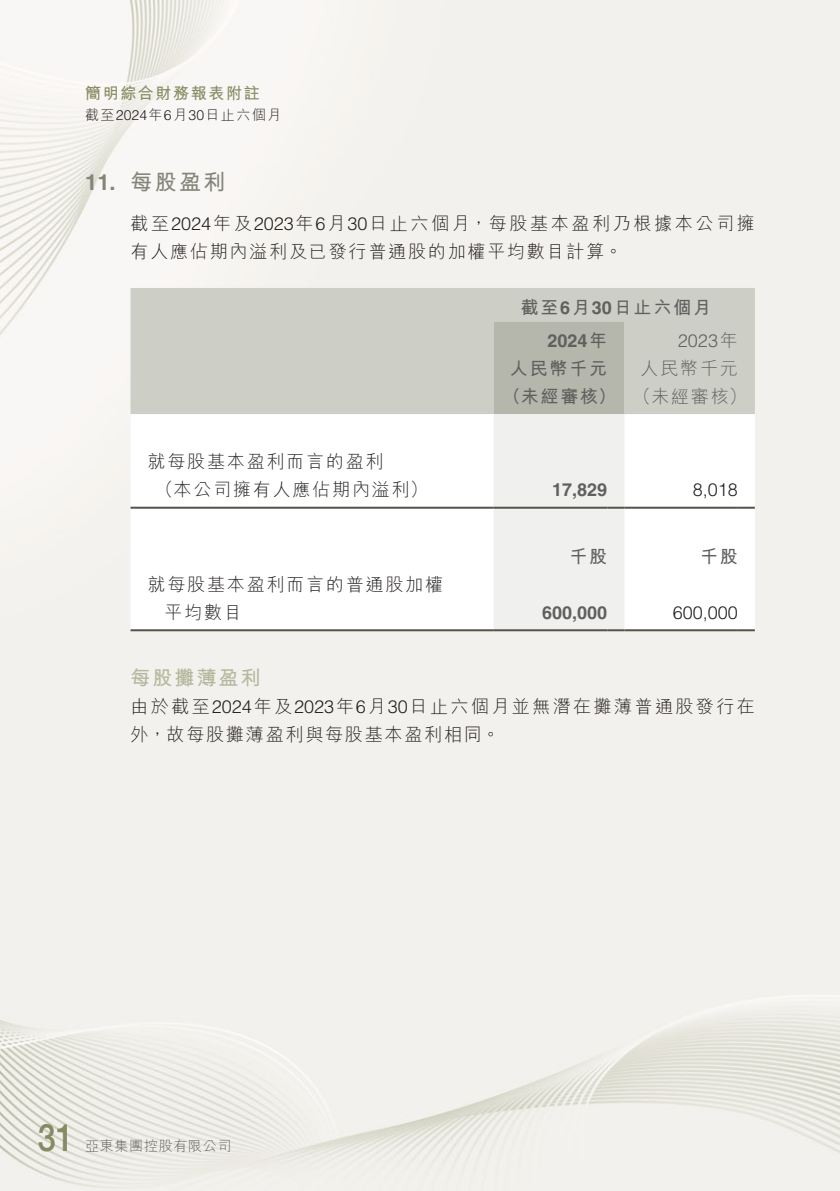
<style>
.page{position:relative;width:840px;height:1191px;background:#fff}
.page>*{position:absolute;margin:0;border:0;box-sizing:border-box;transform-origin:0 0}
.t1{font:500 38px "Helvetica Neue LT Std";color:#858b62;scale:.85 1}
.t2{font:700 22px "M Hei HK";color:#848679}
.t3{font:700 22px "Helvetica LT Std";color:#848679}
.t4{font:700 20px "M Hei HK";letter-spacing:.1em;color:#b6b89e}
.t5{font:300 18px/28px "M Hei HK";letter-spacing:.1em;color:#231f20}
.t6{font:300 18px/28px "M Hei HK";letter-spacing:.135em;color:#231f20}
.t7{font:700 18px/28px "M Hei HK";letter-spacing:.1em;color:#60615f}
.t8{font:700 18px "Helvetica LT Std";color:#60615f}
.t9{font:300 18px "Helvetica LT Std";color:#231f20}
.t10{font:300 18px "Helvetica LT Std";color:#60615f}
.t11{font:300 18px "M Hei HK";letter-spacing:.1em;color:#60615f}
.t12{font:700 16px "M Hei HK";letter-spacing:.1em;color:#858b62}
.t13{font:300 14px "M Hei HK";letter-spacing:.1em;color:#231f20}
.t14{font:300 14px "M Hei HK";letter-spacing:.05em;color:#60615f}
.s1{font-family:"Helvetica LT Std"}
.s2{font-family:"M Hei HK"}
.s3{font-weight:300}
</style>
<div class="page">
<div style="left:0;top:0;width:839px;height:1191px;background:#f3f1ed"></div>
<div style="left:130px;top:288px;width:624px;height:126px;background:#cdcec5"></div>
<svg style="left:130px;top:414px;width:624px;height:215px"></svg>
<hr style="left:130px;top:507px;width:363px;height:2px;background:#52544c">
<hr style="left:624px;top:507px;width:113px;height:2px;background:#52544c">
<hr style="left:130px;top:629px;width:363px;height:2px;background:#52544c">
<svg style="left:493px;top:322px;width:131px;height:309px"></svg>
<hr style="left:624px;top:629px;width:113px;height:2px;background:#52544c">
<svg style="left:737px;top:507px;width:17px;height:2px"></svg>
<svg style="left:737px;top:629px;width:17px;height:2px"></svg>
<p class="t12" style="left:85px;top:82px;width:176px">簡明綜合財務報表附註</p>
<p class="t13" style="left:85px;top:108px;width:197px">截至<span class="s1">2024</span>年<span class="s1">6</span>月<span class="s1">30</span>日止六個月</p>
<p class="t3" style="left:85px;top:169px;width:32px">11.</p>
<p class="t2" style="left:130px;top:166px;width:96px">每股盈利</p>
<p class="t5" style="left:130px;top:209px;width:625px">截至<span class="s1">2024</span>年及<span class="s1">2023</span>年<span class="s1">6</span>月<span class="s1">30</span>日止六個月，每股基本盈利乃根據本公司擁有人應佔期內溢利及已發行普通股的加權平均數目計算。</p>
<p class="t7" style="left:520px;top:291px;width:192px">截至<span class="s1">6</span>月<span class="s1">30</span>日止六個月</p>
<p class="t10" style="left:677px;top:330px;width:61px">2023<span class="s2">年</span></p>
<p class="t8" style="left:547px;top:330px;width:61px">2024<span class="s2">年</span></p>
<p class="t11" style="left:640px;top:359px;width:99px">人民幣千元</p>
<p class="t7" style="left:502px;top:353px;width:245px;text-indent:7px">人民幣千元<br>（未經審核） <span class="s3">（未經審核(</span></p>
<p class="t5" style="left:147px;top:447px;width:237px">就每股基本盈利而言的盈利</p>
<p class="t5" style="left:155px;top:475px;width:273px">（本公司擁有人應佔期內溢利(</p>
<p class="t8" style="left:552px;top:478px;width:57px">17,829</p>
<p class="t9" style="left:692px;top:478px;width:47px">8,018</p>
<p class="t5" style="left:147px;top:569px;width:297px">就每股基本盈利而言的普通股加權</p>
<p class="t5" style="left:164px;top:597px;width:79px">平均數目</p>
<p class="t7" style="left:569px;top:540px;width:39px">千股</p>
<p class="t8" style="left:542px;top:601px;width:67px">600,000</p>
<p class="t7" style="left:699px;top:540px;width:39px">千股</p>
<p class="t9" style="left:672px;top:601px;width:67px">600,000</p>
<p class="t4" style="left:130px;top:663px;width:131px">每股攤薄盈利</p>
<p class="t6" style="left:130px;top:692px;width:625px">由於截至<span class="s1">2024</span>年及<span class="s1">2023</span>年<span class="s1">6</span>月<span class="s1">30</span>日止六個月並無潛在攤薄普通股發行在外，故每股攤薄盈利與每股基本盈利相同。</p>
<h1 class="t1" style="left:38px;top:1115px;width:44px">31</h1>
<p class="t14" style="left:85px;top:1139px;width:148px">亞東集團控股有限公司</p>
</div>
